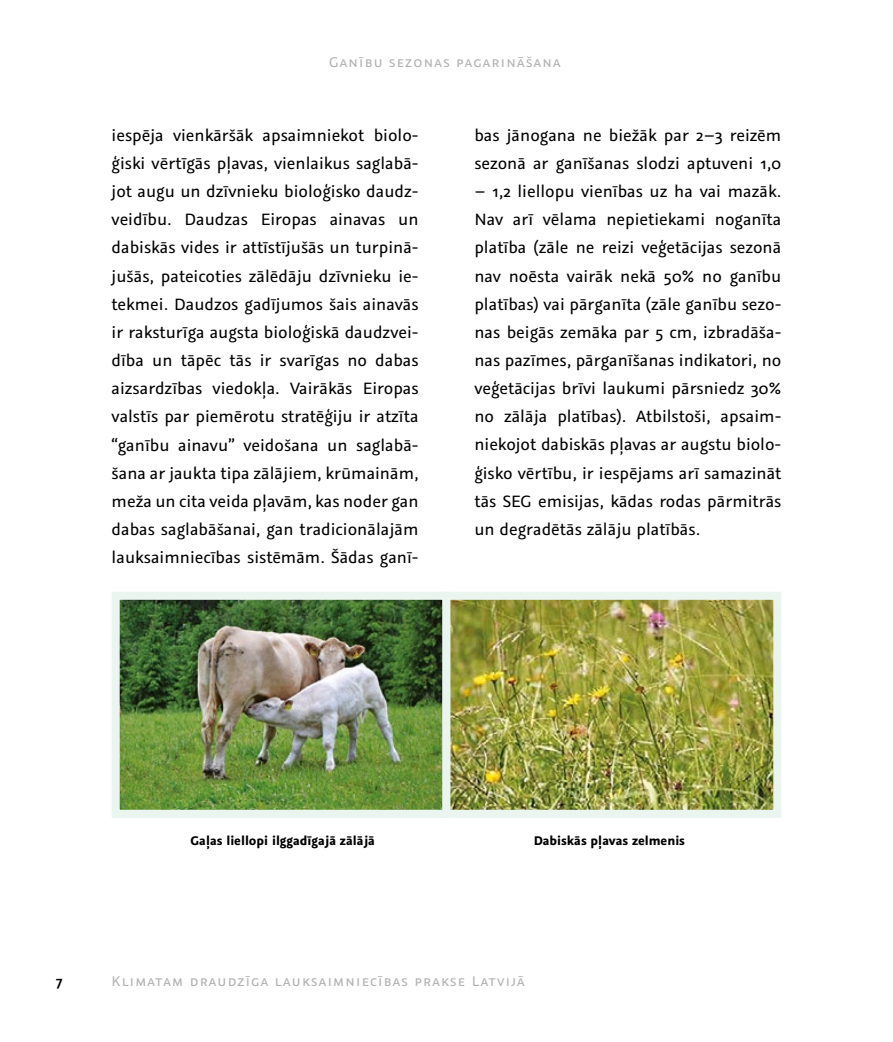
<style>
.page{position:relative;width:893px;height:1042px;background:#fff}
.page>*{position:absolute;margin:0;border:0;box-sizing:border-box;transform-origin:0 0}
.t1{font:18.38px/28.2px "Graublau Sans";color:#000;text-align:justify}
.t2{font:15.75px "Graublau Sans";letter-spacing:.08em;color:#b3b2b2}
.t3{font:600 15.75px "Graublau Sans";color:#000}
.t4{font:700 14px "Graublau Sans";color:#000}
</style>
<div class="page">
<img style="left:121px;top:601px;width:321px;height:208px">
<div style="left:112px;top:592px;width:339px;height:226px;border:8px solid #ebf5f0"></div>
<img style="left:451px;top:601px;width:321px;height:208px">
<div style="left:442px;top:592px;width:339px;height:226px;border:8px solid #ebf5f0"></div>
<p class="t2" style="left:329px;top:53px;width:233px">Ganību sezonas pagarināšana</p>
<p class="t1" style="left:112px;top:121px;width:308px">iespēja vienkāršāk apsaimniekot biolo&shy;ģiski vērtīgās pļavas, vienlaikus saglabā&shy;jot augu un dzīvnieku bioloģisko daudz&shy;veidību. Daudzas Eiropas ainavas un dabiskās vides ir attīstījušās un turpinā&shy;jušās, pateicoties zālēdāju dzīvnieku ie&shy;tekmei. Daudzos gadījumos šais ainavās ir raksturīga augsta bioloģiskā daudzvei&shy;dība un tāpēc tās ir svarīgas no dabas aizsardzības viedokļa. Vairākās Eiropas valstīs par piemērotu stratēģiju ir atzīta “ganību ainavu” veidošana un saglabā&shy;šana ar jaukta tipa zālājiem, krūmainām, meža un cita veida pļavām, kas noder gan dabas saglabāšanai, gan tradicionālajām lauksaimniecības sistēmām. Šādas ganī-</p>
<p class="t1" style="left:474px;top:121px;width:308px">bas jānogana ne biežāk par 2–3 reizēm sezonā ar ganīšanas slodzi aptuveni 1,0</p>
<p class="t1" style="left:474px;top:177px;width:308px">– 1,2 liellopu vienības uz ha vai mazāk.<br>Nav arī vēlama nepietiekami noganīta platība (zāle ne reizi veģetācijas sezonā nav noēsta vairāk nekā 50% no ganību platības) vai pārganīta (zāle ganību sezo&shy;nas beigās zemāka par 5 cm, izbradāša&shy;nas pazīmes, pārganīšanas indikatori, no veģetācijas brīvi laukumi pārsniedz 30% no zālāja platības). Atbilstoši, apsaim&shy;niekojot dabiskās pļavas ar augstu biolo&shy;ģisko vērtību, ir iespējams arī samazināt tās SEG emisijas, kādas rodas pārmitrās un degradētās zālāju platībās.</p>
<p class="t4" style="left:191px;top:831px;width:186px">Gaļas liellopi ilggadīgajā zālājā</p>
<p class="t4" style="left:534px;top:831px;width:153px">Dabiskās pļavas zelmenis</p>
<p class="t3" style="left:56px;top:971px;width:8px">7</p>
<p class="t2" style="left:112px;top:971px;width:414px">Klimatam draudzīga lauksaimniecības prakse Latvijā</p>
</div>
